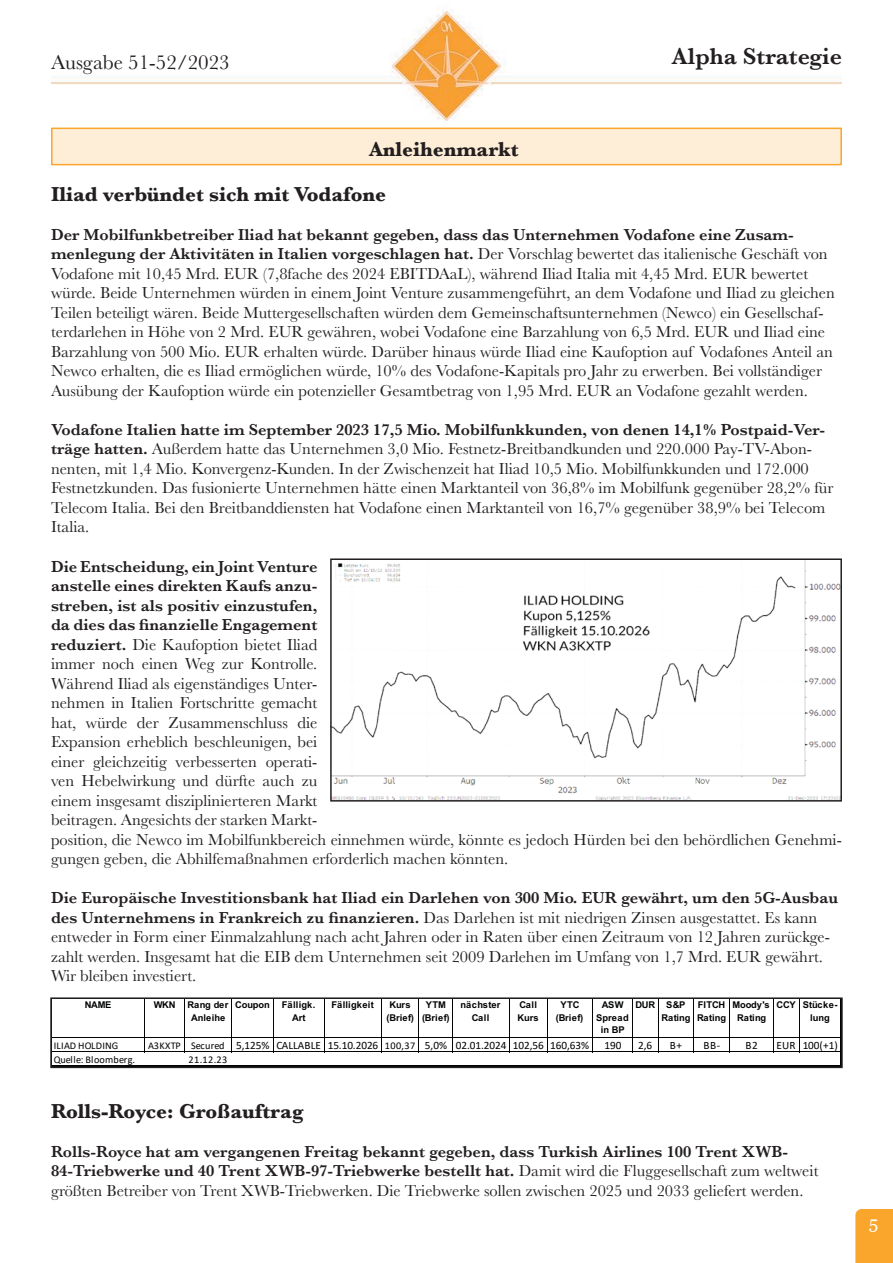
<style>
.page{position:relative;width:893px;height:1263px;background:#fff}
.page>*{position:absolute;margin:0;border:0;box-sizing:border-box;transform-origin:0 0}
.t1{font:600 24px "Baskerville";color:#231f20}
.t2{font:700 21px "Baskerville";color:#231f20}
.t3{font:21px "Baskerville";color:#231f20}
.t4{font:18px "Georgia";color:#fff}
.t5{font:16.5px/19.5px "Baskerville";color:#231f20}
.t6{font:11.25px "Calibri";letter-spacing:-.005em;color:#020304}
.t7{font:10.35px "Calibri";letter-spacing:.02em;color:#020304}
.t8{font:700 9.3px/12.1px "Arial";letter-spacing:-.01em;color:#020304}
.t9{font:700 9.3px/12.1px "Arial";letter-spacing:.015em;color:#020304;text-align:center}
.t10{font:700 9.3px/12.1px "Arial";letter-spacing:.02em;color:#020304;text-align:center}
.t11{font:700 9.3px/12.1px "Arial";letter-spacing:.035em;color:#020304;text-align:center}
.t12{font:700 9.3px/12.1px "Arial";letter-spacing:.01em;color:#020304;text-align:center}
.s1{font-weight:600}
.s2{font-size:10.35px}
</style>
<div class="page">
<img style="left:51px;top:10px;width:791px;height:118px">
<svg style="left:855px;top:1209px;width:38px;height:54px"></svg>
<div style="left:869px;top:1215px;width:24px;height:30px;background:#faa52c"></div>
<img style="left:333px;top:561px;width:506px;height:237px">
<div style="left:330px;top:558px;width:512px;height:243px;border:2px solid #231f20"></div>
<div style="left:51px;top:128px;width:791px;height:37px;background:#ffeed7;border:2px solid #faa52c"></div>
<hr style="left:52px;top:1037px;width:788px;height:1px;background:#020304">
<hr style="left:145px;top:999px;width:1px;height:53px;background:#020304">
<hr style="left:184px;top:999px;width:1px;height:53px;background:#020304">
<hr style="left:231px;top:999px;width:1px;height:53px;background:#020304">
<hr style="left:273px;top:999px;width:1px;height:53px;background:#020304">
<hr style="left:324px;top:999px;width:1px;height:53px;background:#020304">
<hr style="left:381px;top:999px;width:1px;height:53px;background:#020304">
<hr style="left:418px;top:999px;width:1px;height:53px;background:#020304">
<hr style="left:452px;top:999px;width:1px;height:53px;background:#020304">
<hr style="left:509px;top:999px;width:1px;height:53px;background:#020304">
<hr style="left:546px;top:999px;width:1px;height:53px;background:#020304">
<hr style="left:592px;top:999px;width:1px;height:53px;background:#020304">
<hr style="left:632px;top:999px;width:1px;height:53px;background:#020304">
<hr style="left:658px;top:999px;width:1px;height:53px;background:#020304">
<hr style="left:693px;top:999px;width:1px;height:53px;background:#020304">
<hr style="left:729px;top:999px;width:1px;height:53px;background:#020304">
<hr style="left:773px;top:999px;width:1px;height:53px;background:#020304">
<hr style="left:799px;top:999px;width:1px;height:53px;background:#020304">
<hr style="left:52px;top:1051px;width:788px;height:1px;background:#020304">
<div style="left:50px;top:997px;width:793px;height:71px;border:2px solid #231f20"></div>
<p class="t3" style="left:51px;top:48px;width:180px">Ausgabe 51-52/2023</p>
<h1 class="t1" style="left:671px;top:39px;width:172px">Alpha Strategie</h1>
<p class="t2" style="left:370px;top:134px;width:150px">Anleihenmarkt</p>
<p class="t2" style="left:51px;top:179px;width:337px">Iliad verbündet sich mit Vodafone</p>
<p class="t5" style="left:51px;top:225px;width:785px"><span class="s1">Der Mobilfunkbetreiber Iliad hat bekannt gegeben, dass das Unternehmen Vodafone eine Zusam&shy;menlegung der Aktivitäten in Italien vorgeschlagen hat.</span> Der Vorschlag bewertet das italienische Geschäft von Vodafone mit 10,45 Mrd. EUR (7,8fache des 2024 EBITDAaL), während Iliad Italia mit 4,45 Mrd. EUR bewertet würde. Beide Unternehmen würden in einem Joint Venture zusammengeführt, an dem Vodafone und Iliad zu gleichen Teilen beteiligt wären. Beide Muttergesellschaften würden dem Gemeinschaftsunternehmen (Newco) ein Gesellschaf&shy;terdarlehen in Höhe von 2 Mrd. EUR gewähren, wobei Vodafone eine Barzahlung von 6,5 Mrd. EUR und Iliad eine Barzahlung von 500 Mio. EUR erhalten würde. Darüber hinaus würde Iliad eine Kaufoption auf Vodafones Anteil an Newco erhalten, die es Iliad ermöglichen würde, 10% des Vodafone-Kapitals pro Jahr zu erwerben. Bei vollständiger Ausübung der Kaufoption würde ein potenzieller Gesamtbetrag von 1,95 Mrd. EUR an Vodafone gezahlt werden.</p>
<p class="t5" style="left:51px;top:420px;width:784px"><span class="s1">Vodafone Italien hatte im September 2023 17,5 Mio. Mobilfunkkunden, von denen 14,1% Postpaid-Ver&shy;träge hatten.</span> Außerdem hatte das Unternehmen 3,0 Mio. Festnetz-Breitbandkunden und 220.000 Pay-TV-Abon&shy;nenten, mit 1,4 Mio. Konvergenz-Kunden. In der Zwischenzeit hat Iliad 10,5 Mio. Mobilfunkkunden und 172.000<br>Festnetzkunden. Das fusionierte Unternehmen hätte einen Marktanteil von 36,8% im Mobilfunk gegenüber 28,2% für Telecom Italia. Bei den Breitbanddiensten hat Vodafone einen Marktanteil von 16,7% gegenüber 38,9% bei Telecom Italia.</p>
<p class="t5" style="left:51px;top:557px;width:792px"><span class="s1">Die Entscheidung, ein Joint Venture<br>anstelle eines direkten Kaufs anzu-<br>streben, ist als positiv einzustufen,<br>da dies das finanzielle Engagement<br>reduziert.</span> Die Kaufoption bietet Iliad<br>immer noch einen Weg zur Kontrolle.<br>Während Iliad als eigenständiges Unter-<br>nehmen in Italien Fortschritte gemacht<br>hat, würde der Zusammenschluss die<br>Expansion erheblich beschleunigen, bei<br>einer gleichzeitig verbesserten operati-<br>ven Hebelwirkung und dürfte auch zu<br>einem insgesamt disziplinierteren Markt<br>beitragen. Angesichts der starken Markt-<br>position, die Newco im Mobilfunkbereich einnehmen würde, könnte es jedoch Hürden bei den behördlichen Genehmi&shy;gungen geben, die Abhilfemaßnahmen erforderlich machen könnten.</p>
<p class="t5" style="left:51px;top:888px;width:789px"><span class="s1">Die Europäische Investitionsbank hat Iliad ein Darlehen von 300 Mio. EUR gewährt, um den 5G-Ausbau des Unternehmens in Frankreich zu finanzieren.</span> Das Darlehen ist mit niedrigen Zinsen ausgestattet. Es kann entweder in Form einer Einmalzahlung nach acht Jahren oder in Raten über einen Zeitraum von 12 Jahren zurückge&shy;zahlt werden. Insgesamt hat die EIB dem Unternehmen seit 2009 Darlehen im Umfang von 1,7 Mrd. EUR gewährt.<br>Wir bleiben investiert.</p>
<p class="t8" style="left:85px;top:999px;width:28px">NAME</p>
<p class="t8" style="left:154px;top:999px;width:23px">WKN</p>
<p class="t8" style="left:188px;top:999px;width:43px;text-align:center">Rang der<br>Anleihe</p>
<p class="t8" style="left:235px;top:999px;width:36px">Coupon</p>
<p class="t9" style="left:282px;top:999px;width:35px">Fälligk.<br>Art</p>
<p class="t10" style="left:331px;top:999px;width:44px">Fälligkeit</p>
<p class="t12" style="left:387px;top:999px;width:29px">Kurs (Brief)</p>
<p class="t9" style="left:422px;top:999px;width:29px">YTM (Brief)</p>
<p class="t11" style="left:460px;top:999px;width:42px">nächster<br>Call</p>
<p class="t8" style="left:518px;top:999px;width:23px">Call<br>Kurs</p>
<p class="t9" style="left:556px;top:999px;width:29px">YTC (Brief)</p>
<p class="t10" style="left:596px;top:999px;width:34px">ASW<br>Spread in BP</p>
<p class="t8" style="left:661px;top:999px;width:31px;text-indent:-26px">DUR S&amp;P<br>Rating</p>
<p class="t8" style="left:697px;top:999px;width:31px">FITCH<br>Rating</p>
<p class="t8" style="left:733px;top:999px;width:38px;text-align:center">Moody's<br>Rating</p>
<p class="t8" style="left:810px;top:999px;width:29px;text-indent:-34px">CCY Stücke&shy;lung</p>
<p class="t7" style="left:54px;top:1038px;width:66px">ILIAD HOLDING</p>
<p class="t6" style="left:148px;top:1037px;width:442px"><span class="s2">A3KXTP Secured</span> 5,125% CALLABLE 15.10.2026 <span class="s2">100,37</span> 5,0% 02.01.2024 102,56 160,63%</p>
<p class="t6" style="left:604px;top:1037px;width:18px">190</p>
<p class="t6" style="left:638px;top:1037px;width:16px">2,6</p>
<p class="t6" style="left:670px;top:1037px;width:14px">B+</p>
<p class="t6" style="left:704px;top:1037px;width:18px">BB-</p>
<p class="t6" style="left:746px;top:1037px;width:14px">B2</p>
<p class="t6" style="left:776px;top:1037px;width:63px">EUR 100(+1)</p>
<p class="t7" style="left:54px;top:1052px;width:83px">Quelle: Bloomberg.</p>
<p class="t7" style="left:188px;top:1052px;width:40px">21.12.23</p>
<p class="t2" style="left:51px;top:1096px;width:254px">Rolls-Royce: Großauftrag</p>
<p class="t5" style="left:51px;top:1142px;width:769px"><span class="s1">Rolls-Royce hat am vergangenen Freitag bekannt gegeben, dass Turkish Airlines 100 Trent XWB-<br>84-Triebwerke und 40 Trent XWB-97-Triebwerke bestellt hat.</span> Damit wird die Fluggesellschaft zum weltweit größten Betreiber von Trent XWB-Triebwerken. Die Triebwerke sollen zwischen 2025 und 2033 geliefert werden.</p>
<p class="t4" style="left:869px;top:1209px;width:11px">5</p>
</div>
